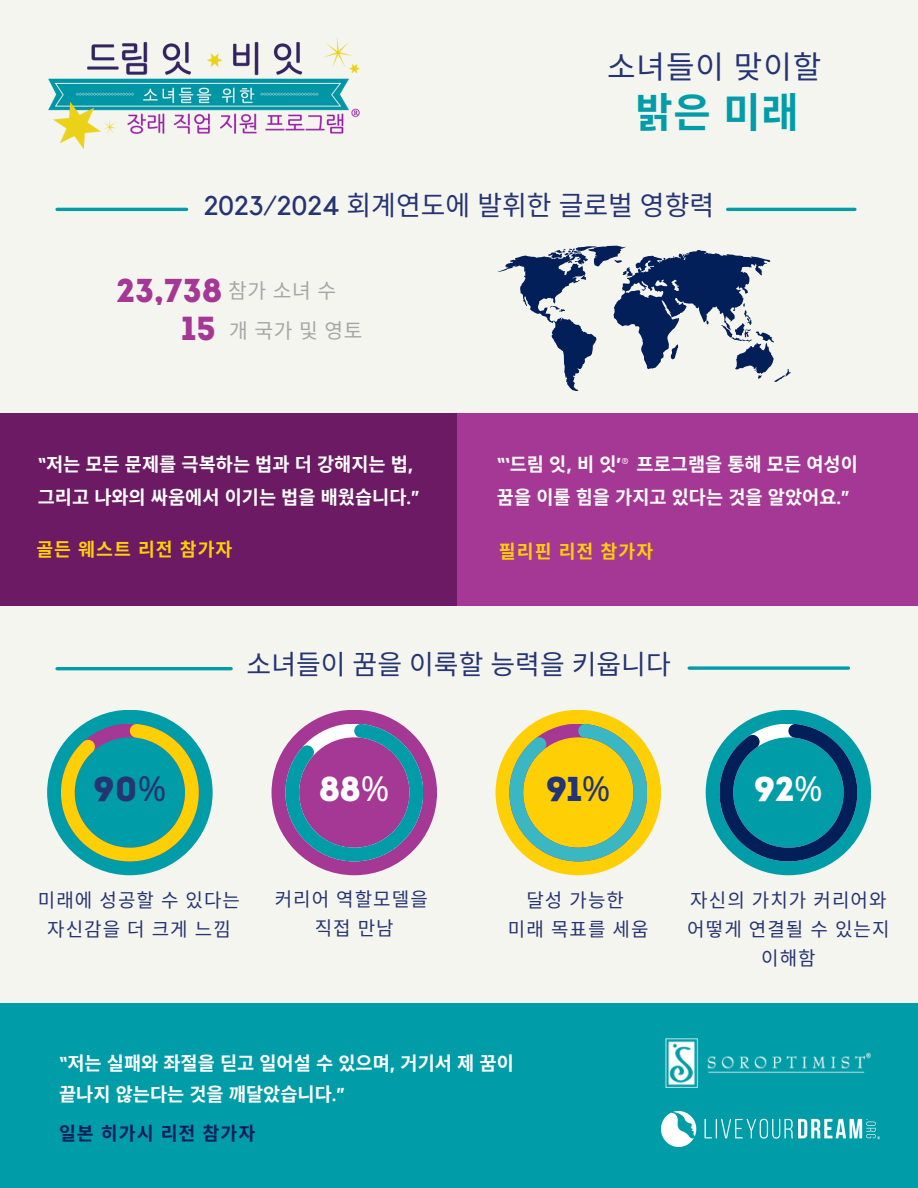
<style>
.page{position:relative;width:918px;height:1188px;background:#f5f5ef}
.page>*{position:absolute;margin:0;border:0;box-sizing:border-box;transform-origin:0 0}
.t1{font:700 40.5px "Noto Sans CJ Ksc";color:#009ca7}
.t2{font:34.5px "Intro";color:#253472}
.t3{font:34.5px "Intro";color:#fff}
.t4{font:33.3px "Intro";color:#a53795}
.t5{font:33px "Intro";color:#a53795}
.t6{font:31.05px "Noto Sans CJ Ksc";letter-spacing:.03em;color:#253472}
.t7{font:26.85px "Noto Sans CJ Ksc";color:#253472}
.t8{font:20.4px "Noto Sans CJ Ksc";letter-spacing:.03em;color:#a6a6a6}
.t9{font:19.05px/29.2px "Noto Sans CJ Ksc";letter-spacing:.055em;color:#253472;text-align:center}
.t10{font:700 18.6px/32.7px "Noto Sans CJ Ksc";color:#fff}
.t11{font:700 18.3px "Noto Sans CJ Ksc";letter-spacing:.055em;color:#ffcf06}
.t12{font:700 18.3px "Noto Sans CJ Ksc";letter-spacing:.055em;color:#031f59}
.t13{font:9px "Kollektif";color:#fff}
.s1{font-family:"Kollektif"}
.s2{font-family:"Noto Sans"}
</style>
<div class="page">
<div style="left:47px;top:710px;width:166px;height:165px;background:#009ca7;border-radius:50%"></div>
<div style="left:272px;top:710px;width:165px;height:165px;background:#a53795;border-radius:50%"></div>
<div style="left:496px;top:710px;width:165px;height:165px;background:#ffcf06;border-radius:50%"></div>
<div style="left:0;top:414px;width:460px;height:192px;background:#6b1a63"></div>
<svg style="left:61px;top:724px;width:138px;height:137px"></svg>
<svg style="left:285px;top:724px;width:138px;height:137px"></svg>
<svg style="left:509px;top:724px;width:138px;height:137px"></svg>
<hr style="left:57px;top:208px;width:130px;height:3px;background:#009ca7">
<div style="left:0;top:1003px;width:918px;height:185px;background:#009ca7"></div>
<hr style="left:728px;top:208px;width:127px;height:3px;background:#009ca7">
<div style="left:457px;top:414px;width:461px;height:192px;background:#a53795"></div>
<svg style="left:689px;top:666px;width:159px;height:4px"></svg>
<hr style="left:57px;top:667px;width:174px;height:3px;background:#009ca7">
<img style="left:665px;top:1039px;width:205px;height:48px">
<svg style="left:497px;top:246px;width:294px;height:145px"></svg>
<div style="left:706px;top:710px;width:165px;height:165px;background:#009ca7;border-radius:50%"></div>
<svg style="left:720px;top:724px;width:137px;height:137px"></svg>
<img style="left:48px;top:37px;width:312px;height:113px">
<img style="left:661px;top:1112px;width:218px;height:35px">
<h2 class="t6" style="left:607px;top:42px;width:216px">소녀들이 맞이할</h2>
<p class="t1" style="left:636px;top:80px;width:165px">밝은 미래</p>
<h3 class="t7" style="left:204px;top:184px;width:512px"><span class="s1">2023/2024</span> 회계연도에 발휘한 글로벌 영향력</h3>
<p class="t5" style="left:116px;top:277px;width:107px">23,738</p>
<h5 class="t4" style="left:182px;top:315px;width:36px">15</h5>
<h4 class="t8" style="left:229px;top:315px;width:135px">개국가및영토</h4>
<p class="t8" style="left:228px;top:275px;width:110px">참가 소녀 수</p>
<p class="t10" style="left:38px;top:447px;width:383px"><span class="s1">“</span>저는 모든 문제를 극복하는 법과 더 강해지는 법<span class="s1">, </span>그리고 나와의 싸움에서 이기는 법을 배웠습니다<span class="s1">.”</span></p>
<h5 class="t10" style="left:497px;top:447px;width:362px"><span class="s1">“‘</span>드림 잇<span class="s1">,</span> 비 잇<span class="s1">’</span> 프로그램을 통해 모든 여성이 꿈을 이룰 힘을 가지고 있다는 것을 알았어요<span class="s1">.”</span></h5>
<p class="t11" style="left:36px;top:535px;width:198px">골든 웨스트 리전 참가자</p>
<p class="t11" style="left:499px;top:537px;width:156px">필리핀 리전 참가자</p>
<p class="t13" style="left:622px;top:456px;width:9px">®</p>
<p class="t7" style="left:247px;top:643px;width:426px">소녀들이 꿈을 이룩할 능력을 키웁니다</p>
<h2 class="t2" style="left:93px;top:775px;width:75px">90<span class="s2">%</span></h2>
<h2 class="t3" style="left:319px;top:775px;width:72px">88<span class="s2">%</span></h2>
<p class="t9" style="left:38px;top:884px;width:204px">미래에 성공할 수 있다는 자신감을 더 크게 느낌</p>
<p class="t9" style="left:275px;top:883px;width:155px">커리어 역할모델을</p>
<h5 class="t9" style="left:315px;top:912px;width:81px">직접 만남</h5>
<h2 class="t2" style="left:546px;top:775px;width:66px">91<span class="s2">%</span></h2>
<h5 class="t9" style="left:526px;top:884px;width:99px">달성 가능한</h5>
<h5 class="t9" style="left:508px;top:913px;width:142px">미래 목표를 세움</h5>
<p class="t10" style="left:59px;top:1047px;width:456px;line-height:30.3px"><span class="s1">“</span>저는 실패와 좌절을 딛고 일어설 수 있으며<span class="s1">,</span> 거기서 제 꿈이 끝나지 않는다는 것을 깨달았습니다<span class="s1">.”</span></p>
<p class="t12" style="left:59px;top:1119px;width:198px">일본 히가시 리전 참가자</p>
<h2 class="t3" style="left:754px;top:775px;width:70px">92<span class="s2">%</span></h2>
<p class="t9" style="left:687px;top:884px;width:204px">자신의 가치가 커리어와 어떻게 연결될 수 있는지 이해함</p>
</div>
